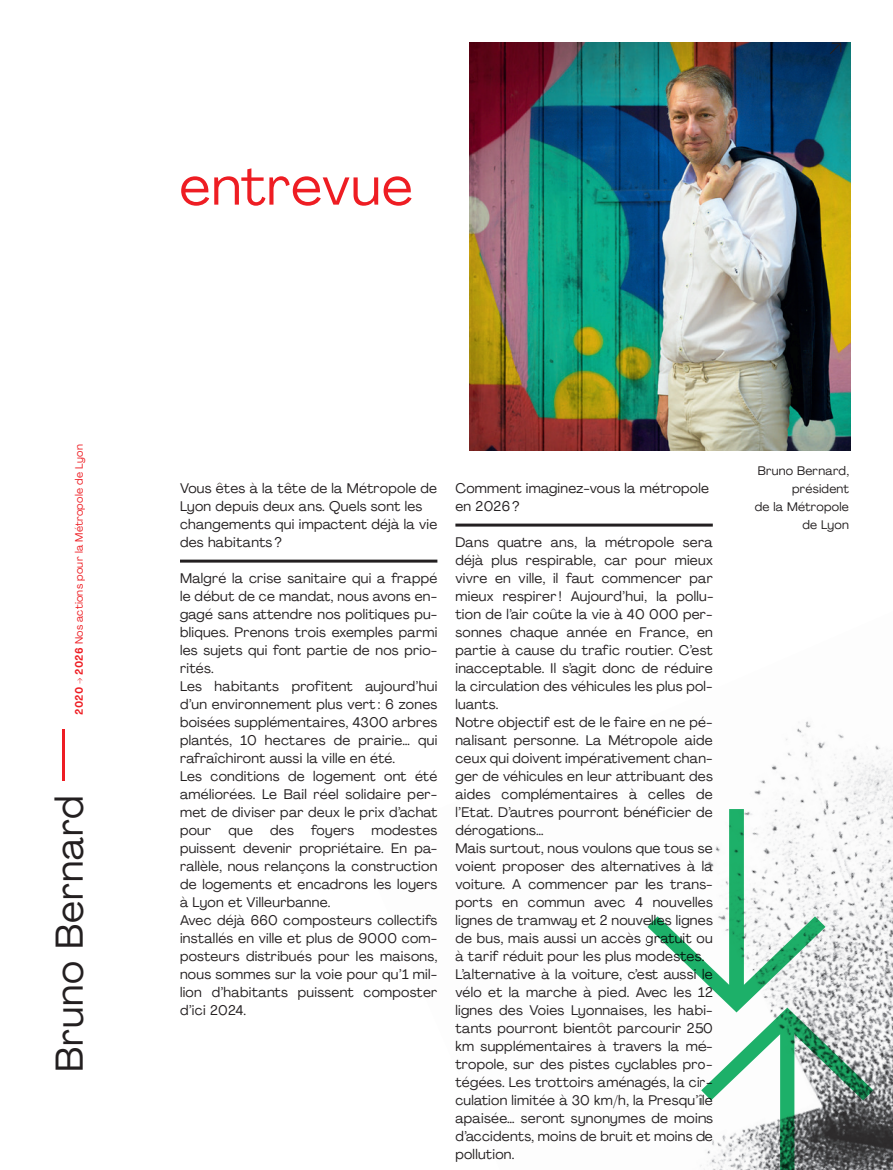
<style>
.page{position:relative;width:893px;height:1170px;background:#fff}
.page>*{position:absolute;margin:0;border:0;box-sizing:border-box;transform-origin:0 0}
.t1{font:53.85px "Agrandir";letter-spacing:.02em;color:#ee1d23}
.t2{font:38.4px "Agrandir";letter-spacing:.02em;color:#231f20}
.Réponse_Pdt{font:13.8px/18px "Agrandir";letter-spacing:.02em;color:#231f20;text-align:justify}
.Question_Pdt{font:13.8px/18px "Agrandir";letter-spacing:.02em;color:#231f20}
.légende{font:12.3px/18px "Agrandir";letter-spacing:.02em;color:#231f20;text-align:right}
.t3{font:10.65px "Agrandir";letter-spacing:.02em;color:#ee1d23}
.s1{font-family:"Agrandir Text";font-weight:700}
.s2{font-size:53.85px;color:#ee1d23}
</style>
<div class="page">
<img style="left:470px;top:43px;width:380px;height:408px">
<img style="left:754px;top:721px;width:139px;height:448px">
<svg style="left:830px;top:43px;width:11px;height:11px"></svg>
<hr style="left:180px;top:559px;width:257px;height:3px;background:#231f20">
<hr style="left:455px;top:523px;width:258px;height:3px;background:#231f20">
<svg style="left:647px;top:809px;width:226px;height:360px"></svg>
<p class="t1" style="left:180px;top:152px;width:235px">entrevue</p>
<p class="t3" style="left:73px;top:715px;width:272px;rotate:-90deg"><span class="s1">2020 → 2026</span> Nos actions pour la Métropole de Lyon</p>
<p class="t2" style="left:46px;top:1071px;width:346px;rotate:-90deg">Bruno Bernard <span class="s2">—</span></p>
<p class="Question_Pdt" style="left:180px;top:479px;width:259px">Vous êtes à la tête de la Métropole de<br>Lyon depuis deux ans. Quels sont les changements qui impactent déjà la vie des habitants ?</p>
<p class="Réponse_Pdt" style="left:180px;top:569px;width:259px">Malgré la crise sanitaire qui a frappé le début de ce mandat, nous avons en&shy;gagé sans attendre nos politiques pu&shy;bliques. Prenons trois exemples parmi les sujets qui font partie de nos prio&shy;rités.</p>
<p class="Réponse_Pdt" style="left:180px;top:677px;width:259px">Les habitants profitent aujourd’hui d’un environnement plus vert : 6 zones boisées supplémentaires, 4300 arbres plantés, 10 hectares de prairie… qui rafraîchiront aussi la ville en été.</p>
<p class="Réponse_Pdt" style="left:180px;top:767px;width:259px">Les conditions de logement ont été améliorées. Le Bail réel solidaire per&shy;met de diviser par deux le prix d’achat pour que des foyers modestes puissent devenir propriétaire. En pa&shy;rallèle, nous relançons la construction de logements et encadrons les loyers à Lyon et Villeurbanne.</p>
<p class="Réponse_Pdt" style="left:180px;top:911px;width:259px">Avec déjà 660 composteurs collectifs installés en ville et plus de 9000 com&shy;posteurs distribués pour les maisons, nous sommes sur la voie pour qu’1 mil&shy;lion d’habitants puissent composter d’ici 2024.</p>
<p class="Question_Pdt" style="left:455px;top:479px;width:255px">Comment imaginez-vous la métropole en 2026 ?</p>
<p class="Réponse_Pdt" style="left:455px;top:533px;width:260px">Dans quatre ans, la métropole sera déjà plus respirable, car pour mieux vivre en ville, il faut commencer par mieux respirer ! Aujourd’hui, la pollu&shy;tion de l’air coûte la vie à 40 000 per&shy;sonnes chaque année en France, en partie à cause du trafic routier. C’est inacceptable. Il s’agit donc de réduire la circulation des véhicules les plus pol&shy;luants.</p>
<p class="Réponse_Pdt" style="left:455px;top:713px;width:259px">Notre objectif est de le faire en ne pé&shy;nalisant personne. La Métropole aide ceux qui doivent impérativement chan&shy;ger de véhicules en leur attribuant des aides complémentaires à celles de l’Etat. D’autres pourront bénéficier de dérogations…</p>
<p class="Réponse_Pdt" style="left:455px;top:839px;width:259px">Mais surtout, nous voulons que tous se voient proposer des alternatives à la voiture. A commencer par les trans&shy;ports en commun avec 4 nouvelles lignes de tramway et 2 nouvelles lignes de bus, mais aussi un accès gratuit ou à tarif réduit pour les plus modestes.</p>
<p class="Réponse_Pdt" style="left:455px;top:965px;width:259px">L’alternative à la voiture, c’est aussi le vélo et la marche à pied. Avec les 12 lignes des Voies Lyonnaises, les habi&shy;tants pourront bientôt parcourir 250 km supplémentaires à travers la mé&shy;tropole, sur des pistes cyclables pro&shy;tégées. Les trottoirs aménagés, la cir&shy;culation limitée à 30 km/h, la Presqu’île apaisée… seront synonymes de moins d’accidents, moins de bruit et moins de pollution.</p>
<p class="légende" style="left:755px;top:461px;width:96px">Bruno Bernard, président<br>de la Métropole de Lyon</p>
</div>
